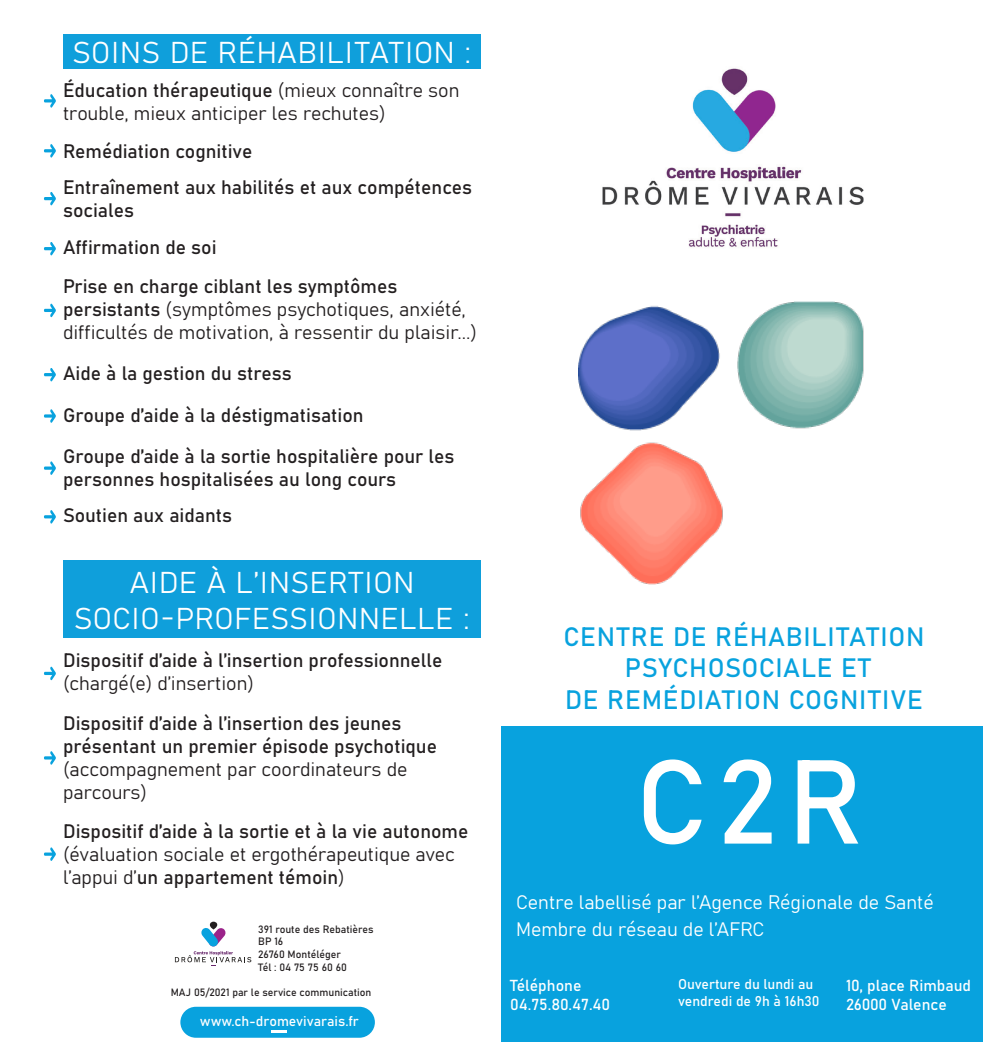
<style>
.page{position:relative;width:983px;height:1042px;background:#fff}
.page>*{position:absolute;margin:0;border:0;box-sizing:border-box;transform-origin:0 0}
.t1{font:117.25px "Bahnschrift";color:#fff}
.t2{font:29.75px "Bahnschrift";letter-spacing:.03em;color:#fff}
.t3{font:26.25px "Bahnschrift";letter-spacing:.03em;color:#08a2de}
.t4{font:19.25px/23.1px "Bahnschrift";color:#231f20}
.t5{font:19.25px "Bahnschrift";color:#fff}
.t6{font:15.75px "Bahnschrift";color:#fff}
.t7{font:14px/16.8px "Bahnschrift";color:#fff}
.t8{font:10.5px "Bahnschrift";color:#231f20}
</style>
<div class="page">
<div style="left:501px;top:727px;width:481px;height:315px;background:#08a2de"></div>
<img style="left:602px;top:68px;width:262px;height:179px">
<div style="left:180px;top:1007px;width:195px;height:30px;background:#08a2de;border-radius:15px"></div>
<hr style="left:271px;top:1030px;width:16px;height:3px;background:#fff">
<div style="left:210px;top:921px;width:7px;height:8px;background:#231f20;border-radius:3px"></div>
<svg style="left:175px;top:927px;width:76px;height:39px"></svg>
<img style="left:578px;top:301px;width:286px;height:284px">
<div style="left:737px;top:448px;width:160px;height:146px;background:#fff"></div>
<div style="left:63px;top:34px;width:418px;height:35px;background:#0f9fdb"></div>
<svg style="left:44px;top:94px;width:12px;height:14px"></svg>
<div style="left:63px;top:560px;width:418px;height:78px;background:#0f9fdb"></div>
<svg style="left:44px;top:144px;width:12px;height:14px"></svg>
<svg style="left:44px;top:192px;width:12px;height:13px"></svg>
<svg style="left:44px;top:242px;width:12px;height:13px"></svg>
<svg style="left:44px;top:303px;width:12px;height:14px"></svg>
<svg style="left:44px;top:368px;width:12px;height:13px"></svg>
<svg style="left:44px;top:409px;width:12px;height:14px"></svg>
<svg style="left:44px;top:461px;width:12px;height:14px"></svg>
<svg style="left:44px;top:510px;width:12px;height:13px"></svg>
<svg style="left:44px;top:666px;width:12px;height:14px"></svg>
<svg style="left:44px;top:751px;width:12px;height:13px"></svg>
<svg style="left:44px;top:847px;width:12px;height:14px"></svg>
<p class="t2" style="left:73px;top:30px;width:400px">SOINS DE RÉHABILITATION :</p>
<p class="t4" style="left:63px;top:77px;width:398px">Éducation thérapeutique (mieux connaître son trouble, mieux anticiper les rechutes)</p>
<p class="t4" style="left:63px;top:138px;width:191px">Remédiation cognitive</p>
<p class="t4" style="left:63px;top:174px;width:410px">Entraînement aux habilités et aux compétences sociales</p>
<p class="t4" style="left:63px;top:234px;width:155px">Affirmation de soi</p>
<p class="t4" style="left:63px;top:273px;width:415px">Prise en charge ciblant les symptômes persistants (symptômes psychotiques, anxiété, difficultés de motivation, à ressentir du plaisir...)</p>
<p class="t4" style="left:63px;top:360px;width:230px">Aide à la gestion du stress</p>
<p class="t4" style="left:63px;top:403px;width:302px">Groupe d’aide à la déstigmatisation</p>
<p class="t4" style="left:63px;top:443px;width:393px">Groupe d’aide à la sortie hospitalière pour les personnes hospitalisées au long cours</p>
<p class="t4" style="left:63px;top:503px;width:170px">Soutien aux aidants</p>
<p class="t2" style="left:130px;top:560px;width:286px">AIDE À L’INSERTION</p>
<p class="t2" style="left:74px;top:596px;width:397px">SOCIO-PROFESSIONNELLE :</p>
<p class="t4" style="left:63px;top:647px;width:381px">Dispositif d’aide à l’insertion professionnelle (chargé(e) d’insertion)</p>
<p class="t4" style="left:63px;top:710px;width:375px">Dispositif d’aide à l’insertion des jeunes présentant un premier épisode psychotique (accompagnement par coordinateurs de parcours)</p>
<p class="t4" style="left:63px;top:818px;width:407px">Dispositif d’aide à la sortie et à la vie autonome (évaluation sociale et ergothérapeutique avec l’appui d’un appartement témoin)</p>
<p class="t8" style="left:258px;top:921px;width:117px">391 route des Rebatières</p>
<p class="t8" style="left:258px;top:934px;width:27px">BP 16</p>
<p class="t8" style="left:258px;top:946px;width:84px">26760 Montéléger</p>
<p class="t8" style="left:258px;top:959px;width:90px">Tél : 04 75 75 60 60</p>
<p class="t8" style="left:171px;top:984px;width:202px">MAJ 05/2021 par le service communication</p>
<p class="t7" style="left:200px;top:1011px;width:160px">www.ch-dromevivarais.fr</p>
<p class="t3" style="left:563px;top:617px;width:362px">CENTRE DE RÉHABILITATION</p>
<p class="t3" style="left:624px;top:648px;width:247px">PSYCHOSOCIALE ET</p>
<p class="t3" style="left:565px;top:680px;width:359px">DE REMÉDIATION COGNITIVE</p>
<p class="t1" style="left:635px;top:713px;width:230px">C2R</p>
<p class="t5" style="left:516px;top:888px;width:419px">Centre labellisé par l’Agence Régionale de Santé</p>
<p class="t5" style="left:516px;top:915px;width:250px">Membre du réseau de l’AFRC</p>
<p class="t6" style="left:510px;top:973px;width:73px">Téléphone</p>
<p class="t6" style="left:510px;top:992px;width:102px">04.75.80.47.40</p>
<p class="t7" style="left:678px;top:975px;width:143px">Ouverture du lundi au vendredi de 9h à 16h30</p>
<p class="t6" style="left:845px;top:973px;width:126px">10, place Rimbaud</p>
<p class="t6" style="left:845px;top:992px;width:102px">26000 Valence</p>
</div>
